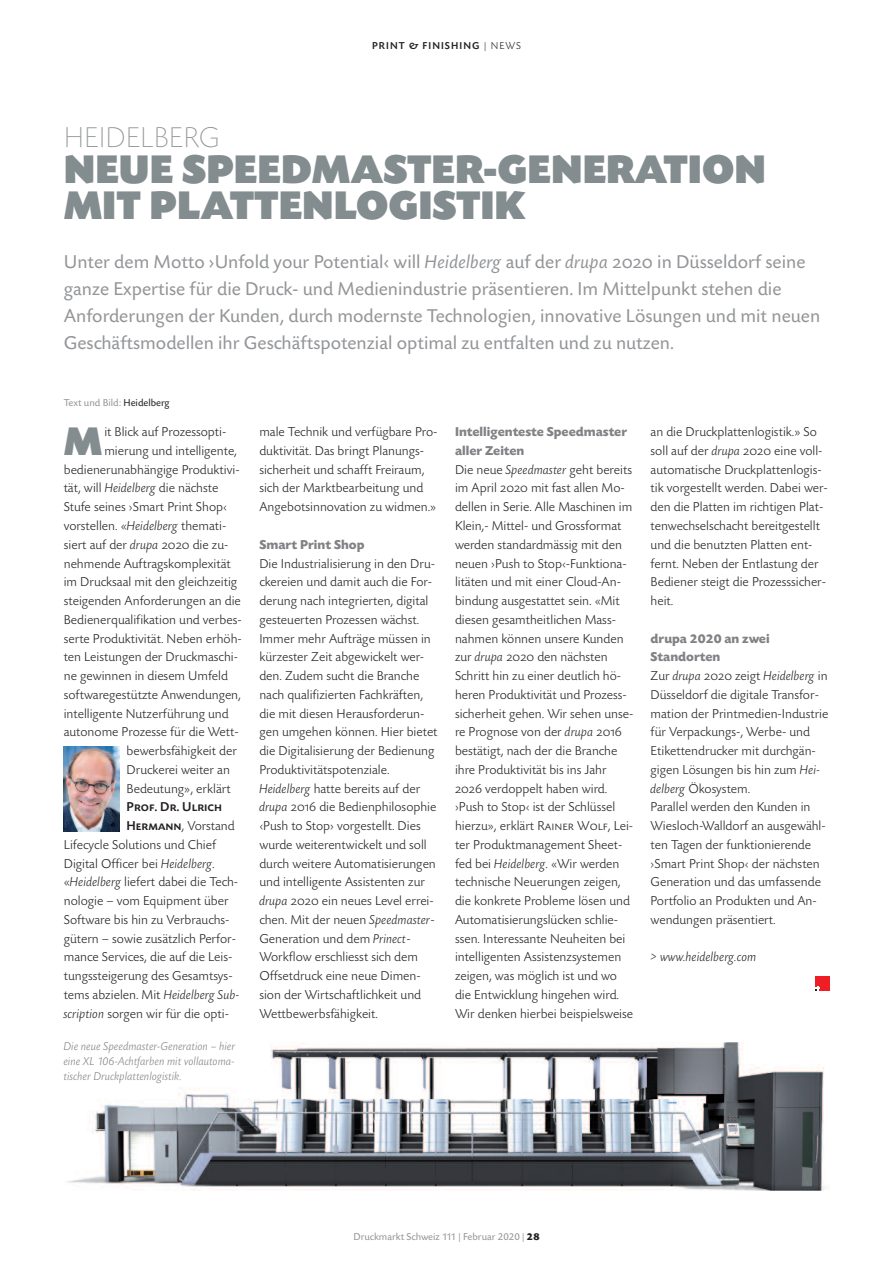
<style>
.page{position:relative;width:893px;height:1263px;background:#fff}
.page>*{position:absolute;margin:0;border:0;box-sizing:border-box;transform-origin:0 0}
.t1{font:42px/36px "Today SB Ultra";color:#838c8e}
.t2{font:300 expanded 30px "Today SB";color:#939598}
.t3{font:19.5px/27px "Today SB";color:#939598}
.t4{font:300 13.5px/18.8px "Today SB";color:#231f20}
.t5{font:italic 300 13.5px "Today SB";color:#231f20}
.t6{font:13.5px "Today SB Caps Med";color:#231f20}
.t7{font:700 13.5px "Today SB";color:#808285}
.t8{font:italic 300 12px/15px "Today SB";color:#808285;text-align:justify}
.t9{font:10.5px "Today SB";color:#939598}
.t10{font:500 10.5px "Today SB";letter-spacing:.1em;color:#231f20}
.s1{font-weight:300}
.s2{font-style:italic}
.s3{font-family:"Today SB Caps"}
.s4{color:#231f20}
.s5{font-family:"Today SB Caps Lig";font-weight:400}
.s6{font-family:"Today SB Caps Med";font-weight:400}
.s7{font-weight:700;color:#808285}
.s8{font-weight:700;color:#231f20}
</style>
<div class="page">
<img style="left:66px;top:1042px;width:762px;height:149px">
<img style="left:64px;top:747px;width:55px;height:85px">
<div style="left:815px;top:977px;width:14px;height:14px;background:#ee1e24"></div>
<svg style="left:815px;top:986px;width:5px;height:5px"></svg>
<p class="t10" style="left:372px;top:40px;width:150px">PRINT &amp; FINISHING <span class="s1">| NEWS</span></p>
<h2 class="t2" style="left:64px;top:119px;width:158px">HEIDELBERG</h2>
<h1 class="t1" style="left:64px;top:151px;width:704px">NEUE SPEEDMASTER-GENERATION<br>MIT PLATTENLOGISTIK</h1>
<p class="t3" style="left:64px;top:248px;width:758px">Unter dem Motto ›Unfold your Potential‹ will <span class="s2">Heidelberg</span> auf der <span class="s2">drupa</span> <span class="s3">2020</span> in Düsseldorf seine ganze Expertise für die Druck- und Medienindustrie präsentieren. Im Mittelpunkt stehen die Anforderungen der Kunden, durch modernste Technologien, innovative Lösungen und mit neuen Geschäftsmodellen ihr Geschäftspotenzial optimal zu entfalten und zu nutzen.</p>
<p class="t9" style="left:64px;top:396px;width:107px">Text und Bild: <span class="s4">Heidelberg</span></p>
<h1 class="t1" style="left:64px;top:422px;width:40px">M</h1>
<p class="t4" style="left:104px;top:422px;width:124px">it Blick auf Prozessopti-</p>
<p class="t4" style="left:104px;top:441px;width:134px">mierung und intelligente,</p>
<p class="t4" style="left:64px;top:460px;width:177px">bedienerunabhängige Produktivi-</p>
<p class="t4" style="left:64px;top:478px;width:156px">tät, will <span class="s2">Heidelberg</span> die nächste</p>
<p class="t4" style="left:64px;top:497px;width:165px">Stufe seines ›Smart Print Shop‹</p>
<p class="t4" style="left:64px;top:516px;width:164px">vorstellen. «<span class="s2">Heidelberg</span> themati-</p>
<p class="t4" style="left:64px;top:535px;width:166px">siert auf der <span class="s2">drupa</span> <span class="s5">2020</span> die zu-</p>
<p class="t4" style="left:64px;top:553px;width:169px">nehmende Auftragskomplexität</p>
<p class="t4" style="left:64px;top:572px;width:175px">im Drucksaal mit den gleichzeitig</p>
<p class="t4" style="left:64px;top:591px;width:179px">steigenden Anforderungen an die</p>
<p class="t4" style="left:64px;top:610px;width:179px">Bedienerqualifikation und verbes-</p>
<p class="t4" style="left:64px;top:628px;width:180px">serte Produktivität. Neben erhöh-</p>
<p class="t4" style="left:64px;top:647px;width:176px">ten Leistungen der Druckmaschi-</p>
<p class="t4" style="left:64px;top:666px;width:166px">ne gewinnen in diesem Umfeld</p>
<p class="t4" style="left:64px;top:685px;width:179px">softwaregestützte Anwendungen,</p>
<p class="t4" style="left:64px;top:703px;width:166px">intelligente Nutzerführung und</p>
<p class="t4" style="left:64px;top:722px;width:176px">autonome Prozesse für die Wett-</p>
<p class="t4" style="left:127px;top:741px;width:112px">bewerbsfähigkeit der</p>
<p class="t4" style="left:127px;top:760px;width:105px">Druckerei weiter an</p>
<p class="t4" style="left:127px;top:778px;width:106px">Bedeutung», erklärt</p>
<p class="t6" style="left:127px;top:799px;width:97px">Prof. Dr. Ulrich</p>
<p class="t4" style="left:64px;top:816px;width:177px;text-indent:63px"><span class="s6">Hermann</span>, Vorstand<br>Lifecycle Solutions und Chief<br>Digital Officer bei <span class="s2">Heidelberg</span>. «<span class="s2">Heidelberg</span> liefert dabei die Tech&shy;nologie – vom Equipment über<br>Software bis hin zu Verbrauchs&shy;gütern – sowie zusätzlich Perfor&shy;mance Services, die auf die Leis&shy;tungssteigerung des Gesamtsys&shy;tems abzielen. Mit <span class="s2">Heidelberg Sub&shy;scription</span> sorgen wir für die opti-</p>
<p class="t8" style="left:64px;top:1038px;width:173px">Die neue Speedmaster-Generation – hier eine XL 106-Achtfarben mit vollautoma&shy;tischer Druckplattenlogistik.</p>
<p class="t4" style="left:259px;top:422px;width:180px">male Technik und verfügbare Pro&shy;duktivität. Das bringt Planungs&shy;sicherheit und schafft Freiraum, sich der Marktbearbeitung und Angebotsinnovation zu widmen.»</p>
<p class="t7" style="left:259px;top:536px;width:107px">Smart Print Shop</p>
<p class="t4" style="left:259px;top:553px;width:180px">Die Industrialisierung in den Dru&shy;ckereien und damit auch die For&shy;derung nach integrierten, digital gesteuerten Prozessen wächst.<br>Immer mehr Aufträge müssen in kürzester Zeit abgewickelt wer&shy;den. Zudem sucht die Branche nach qualifizierten Fachkräften, die mit diesen Herausforderun&shy;gen umgehen können. Hier bietet die Digitalisierung der Bedienung<br>Produktivitätspotenziale.<br><span class="s2">Heidelberg</span> hatte bereits auf der <span class="s2">drupa</span> <span class="s5">2016</span> die Bedienphilosophie ‹Push to Stop› vorgestellt. Dies wurde weiterentwickelt und soll durch weitere Automatisierungen und intelligente Assistenten zur <span class="s2">drupa</span> <span class="s5">2020</span> ein neues Level errei&shy;chen. Mit der neuen <span class="s2">Speedmaster</span>-<br>Generation und dem <span class="s2">Prinect</span>-<br>Workflow erschliesst sich dem<br>Offsetdruck eine neue Dimen&shy;sion der Wirtschaftlichkeit und<br>Wettbewerbsfähigkeit.</p>
<p class="t4" style="left:455px;top:422px;width:180px"><span class="s7">Intelligenteste Speedmaster aller Zeiten<br></span>Die neue <span class="s2">Speedmaster</span> geht bereits im April <span class="s5">2020</span> mit fast allen Mo&shy;dellen in Serie. Alle Maschinen im<br>Klein,- Mittel- und Grossformat werden standardmässig mit den neuen ›Push to Stop‹-Funktiona&shy;litäten und mit einer Cloud-An&shy;bindung ausgestattet sein. «Mit diesen gesamtheitlichen Mass&shy;nahmen können unsere Kunden zur <span class="s2">drupa</span> <span class="s5">2020</span> den nächsten<br>Schritt hin zu einer deutlich hö&shy;heren Produktivität und Prozess&shy;sicherheit gehen. Wir sehen unse&shy;re Prognose von der <span class="s2">drupa</span> <span class="s5">2016 </span>bestätigt, nach der die Branche ihre Produktivität bis ins Jahr<br><span class="s5">2026</span> verdoppelt haben wird. ›Push to Stop‹ ist der Schlüssel hierzu», erklärt <span class="s5">Rainer Wolf</span>, Lei&shy;ter Produktmanagement Sheet&shy;fed bei <span class="s2">Heidelberg</span>. «Wir werden technische Neuerungen zeigen, die konkrete Probleme lösen und<br>Automatisierungslücken schlie&shy;ssen. Interessante Neuheiten bei intelligenten Assistenzsystemen zeigen, was möglich ist und wo die Entwicklung hingehen wird.<br>Wir denken hierbei beispielsweise</p>
<p class="t4" style="left:651px;top:422px;width:179px">an die Druckplattenlogistik.» So soll auf der <span class="s2">drupa</span> <span class="s5">2020</span> eine voll&shy;automatische Druckplattenlogis&shy;tik vorgestellt werden. Dabei wer&shy;den die Platten im richtigen Plat&shy;tenwechselschacht bereitgestellt und die benutzten Platten ent&shy;fernt. Neben der Entlastung der<br>Bediener steigt die Prozesssicher&shy;heit.</p>
<p class="t4" style="left:651px;top:628px;width:179px"><span class="s7">drupa 2020 an zwei<br>Standorten<br></span>Zur <span class="s2">drupa</span> <span class="s5">2020</span> zeigt <span class="s2">Heidelberg</span> in<br>Düsseldorf die digitale Transfor&shy;mation der Printmedien-Industrie für Verpackungs-, Werbe- und<br>Etikettendrucker mit durchgän&shy;gigen Lösungen bis hin zum <span class="s2">Hei&shy;delberg</span> Ökosystem.<br>Parallel werden den Kunden in<br>Wiesloch-Walldorf an ausgewähl&shy;ten Tagen der funktionierende ›Smart Print Shop‹ der nächsten<br>Generation und das umfassende<br>Portfolio an Produkten und An&shy;wendungen präsentiert.</p>
<p class="t5" style="left:651px;top:949px;width:107px">&gt; www.heidelberg.com</p>
<p class="t9" style="left:353px;top:1230px;width:188px">Druckmarkt Schweiz 111 | Februar 2020 | <span class="s8">28</span></p>
</div>
